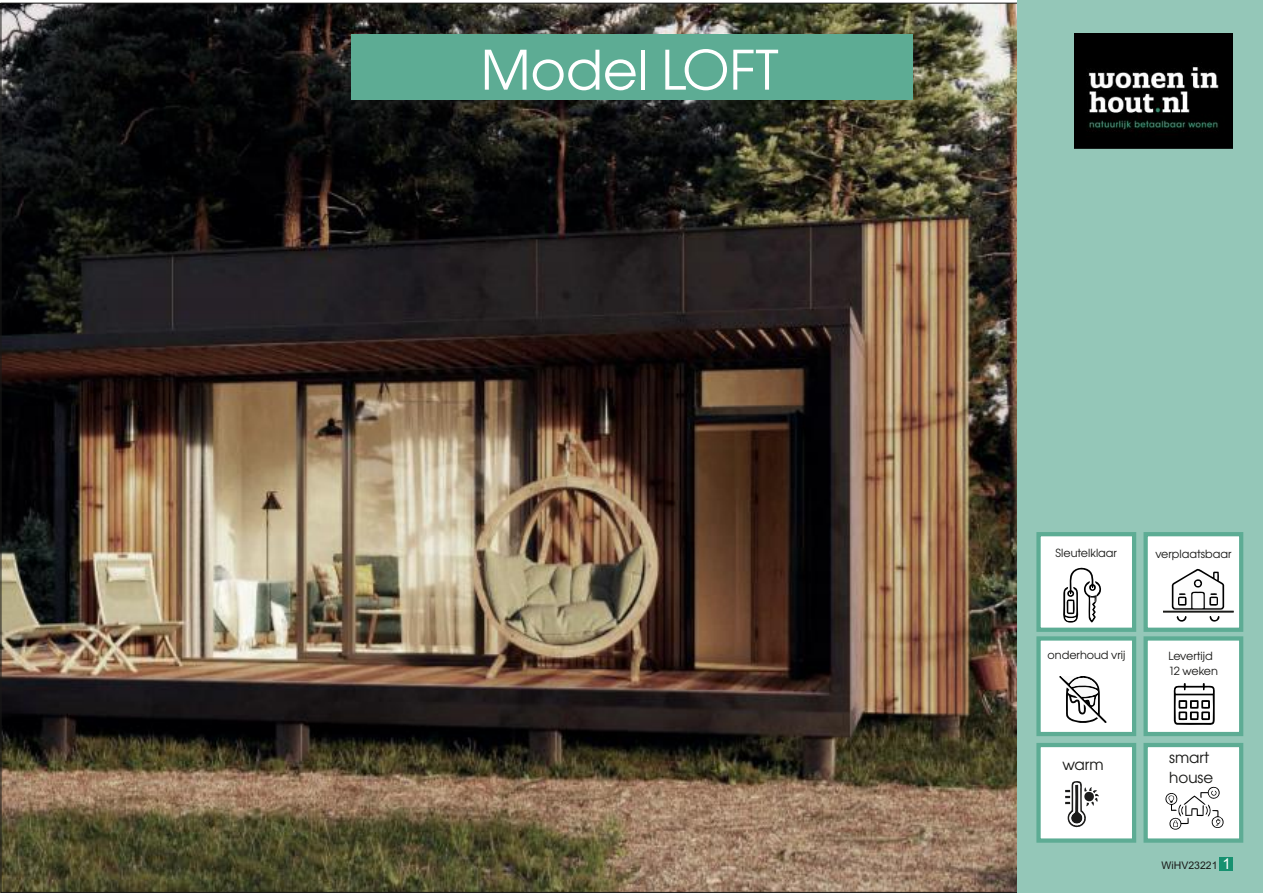
<style>
.page{position:relative;width:1263px;height:893px;background:#fff}
.page>*{position:absolute;margin:0;border:0;box-sizing:border-box;transform-origin:0 0}
.t1{font:54px "Avant Garde Gothic ITC";color:#fff}
.t2{font:15.15px/20.7px "Avant Garde Gothic ITC";color:#1a1a18}
.t3{font:15px "Arial";color:#fff}
.t4{font:11.25px/15.3px "Avant Garde Gothic ITC";color:#1a1a18}
.t5{font:10.5px "Arial";color:#1a1a18}
</style>
<div class="page">
<img style="left:3px;top:5px;width:1014px;height:886px">
<div style="left:1017px;top:0;width:245px;height:893px;background:#94c7b8"></div>
<div style="left:351px;top:35px;width:561px;height:65px;background:#5dac94"></div>
<img style="left:1075px;top:33px;width:157px;height:116px">
<div style="left:1143px;top:532px;width:100px;height:100px;background:#fff;border:4px solid #5dac94"></div>
<div style="left:1036px;top:532px;width:100px;height:100px;background:#fff;border:4px solid #5dac94"></div>
<div style="left:1036px;top:636px;width:100px;height:100px;background:#fff;border:4px solid #5dac94"></div>
<div style="left:1143px;top:636px;width:100px;height:100px;background:#fff;border:4px solid #5dac94"></div>
<div style="left:1036px;top:743px;width:100px;height:100px;background:#fff;border:4px solid #5dac94"></div>
<div style="left:1146px;top:745px;width:95px;height:95px;background:#fff"></div>
<svg style="left:1165px;top:786px;width:59px;height:44px"></svg>
<div style="left:1143px;top:743px;width:100px;height:100px;border:4px solid #5dac94"></div>
<div style="left:1219px;top:858px;width:14px;height:13px;background:#179170"></div>
<svg style="left:1059px;top:676px;width:47px;height:47px"></svg>
<svg style="left:1173px;top:683px;width:42px;height:42px"></svg>
<svg style="left:1065px;top:781px;width:34px;height:47px"></svg>
<svg style="left:1209px;top:616px;width:11px;height:6px"></svg>
<svg style="left:1176px;top:616px;width:11px;height:6px"></svg>
<svg style="left:1172px;top:568px;width:52px;height:42px"></svg>
<hr style="left:1163px;top:611px;width:71px;height:1px;background:#1a1a18">
<svg style="left:1063px;top:567px;width:38px;height:56px"></svg>
<h1 class="t1" style="left:481px;top:48px;width:299px">Model LOFT</h1>
<p class="t4" style="left:1055px;top:546px;width:63px">Sleutelklaar</p>
<p class="t4" style="left:1155px;top:547px;width:77px">verplaatsbaar</p>
<p class="t4" style="left:1047px;top:648px;width:79px">onderhoud vrij</p>
<p class="t4" style="left:1169px;top:649px;width:51px">Levertijd<br>12 weken</p>
<h2 class="t2" style="left:1062px;top:756px;width:43px">warm</h2>
<h2 class="t2" style="left:1169px;top:748px;width:46px">smart house</h2>
<p class="t5" style="left:1161px;top:861px;width:58px">WiHV23221</p>
<h3 class="t3" style="left:1222px;top:858px;width:10px">1</h3>
</div>
